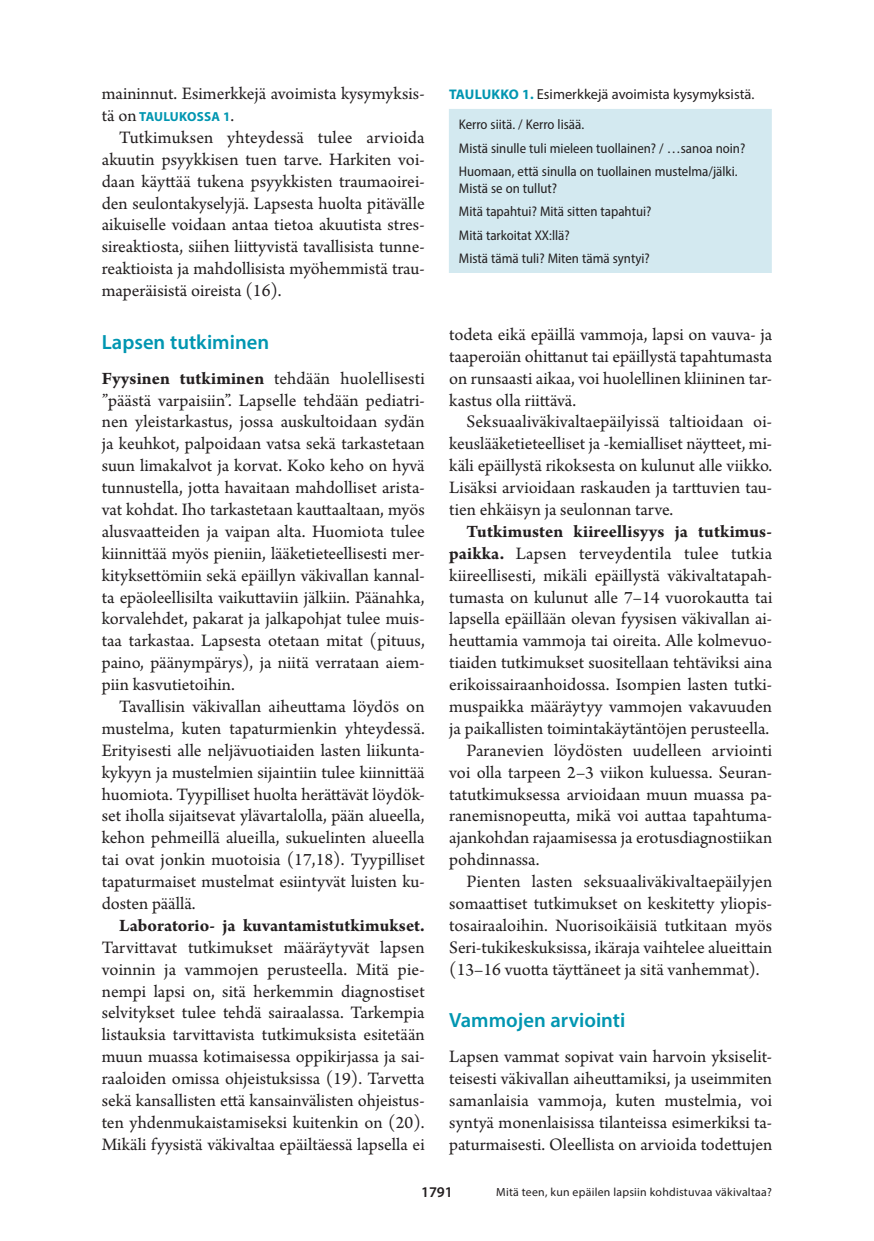
<style>
.page{position:relative;width:874px;height:1241px;background:#fff}
.page>*{position:absolute;margin:0;border:0;box-sizing:border-box;transform-origin:0 0}
.v1{font:600 20.65px "Myriad Pro";color:#0096b1}
.l_ei_sis{font:18.38px/21.9px "Arno Pro";color:#231f20;text-align:justify}
.t1{font:600 14.88px "Myriad Pro";color:#231f20}
.kt{font:14.35px "Myriad Pro";color:#231f20}
.t{font:semi-condensed 14px/16.6px "Myriad Pro";color:#231f20}
.t2{font:700 13.12px "Myriad Pro";letter-spacing:.02em;color:#0096b1}
.Ala{font:11.9px "Myriad Pro";letter-spacing:.02em;color:#231f20}
.s1{font-family:"Arno Pro";font-weight:400;font-size:18.38px;color:#231f20}
.s2{font-weight:700}
.s3{font-weight:700;font-size:14px;color:#0096b1}
</style>
<div class="page">
<div style="left:449px;top:109px;width:322px;height:164px;background:#d3e9f0"></div>
<p class="l_ei_sis" style="left:102px;top:84px;width:324px">maininnut. Esimerkkejä avoimista kysymyksis-</p>
<p class="t2" style="left:102px;top:108px;width:134px"><span class="s1">tä on</span> TAULUKOSSA 1<span class="s1">.</span></p>
<p class="l_ei_sis" style="left:102px;top:127px;width:324px;text-indent:17px">Tutkimuksen yhteydessä tulee arvioida akuutin psyykkisen tuen tarve. Harkiten voi&shy;daan käyttää tukena psyykkisten traumaoirei&shy;den seulontakyselyjä. Lapsesta huolta pitävälle aikuiselle voidaan antaa tietoa akuutista stres&shy;sireaktiosta, siihen liittyvistä tavallisista tunne&shy;reaktioista ja mahdollisista myöhemmistä trau&shy;maperäisistä oireista (16).</p>
<p class="v1" style="left:102px;top:328px;width:169px">Lapsen tutkiminen</p>
<p class="l_ei_sis" style="left:102px;top:368px;width:324px"><span class="s2">Fyysinen tutkiminen</span> tehdään huolellisesti ”päästä varpaisiin”. Lapselle tehdään pediatri&shy;nen yleistarkastus, jossa auskultoidaan sydän ja keuhkot, palpoidaan vatsa sekä tarkastetaan suun limakalvot ja korvat. Koko keho on hyvä tunnustella, jotta havaitaan mahdolliset arista&shy;vat kohdat. Iho tarkastetaan kauttaaltaan, myös alusvaatteiden ja vaipan alta. Huomiota tulee kiinnittää myös pieniin, lääketieteellisesti mer&shy;kityksettömiin sekä epäillyn väkivallan kannal&shy;ta epäoleellisilta vaikuttaviin jälkiin. Päänahka, korvalehdet, pakarat ja jalkapohjat tulee muis&shy;taa tarkastaa. Lapsesta otetaan mitat (pituus, paino, päänympärys), ja niitä verrataan aiem&shy;piin kasvutietoihin.</p>
<p class="l_ei_sis" style="left:102px;top:696px;width:324px;text-indent:17px">Tavallisin väkivallan aiheuttama löydös on mustelma, kuten tapaturmienkin yhteydessä.<br>Erityisesti alle neljävuotiaiden lasten liikunta&shy;kykyyn ja mustelmien sijaintiin tulee kiinnittää huomiota. Tyypilliset huolta herättävät löydök&shy;set iholla sijaitsevat ylävartalolla, pään alueella, kehon pehmeillä alueilla, sukuelinten alueella tai ovat jonkin muotoisia (17,18). Tyypilliset tapaturmaiset mustelmat esiintyvät luisten ku&shy;dosten päällä.</p>
<p class="l_ei_sis" style="left:102px;top:915px;width:324px;text-indent:17px"><span class="s2">Laboratorio- ja kuvantamistutkimukset.<br></span>Tarvittavat tutkimukset määräytyvät lapsen voinnin ja vammojen perusteella. Mitä pie&shy;nempi lapsi on, sitä herkemmin diagnostiset selvitykset tulee tehdä sairaalassa. Tarkempia listauksia tarvittavista tutkimuksista esitetään muun muassa kotimaisessa oppikirjassa ja sai&shy;raaloiden omissa ohjeistuksissa (19). Tarvetta sekä kansallisten että kansainvälisten ohjeistus&shy;ten yhdenmukaistamiseksi kuitenkin on (20).<br>Mikäli fyysistä väkivaltaa epäiltäessä lapsella ei</p>
<p class="kt" style="left:449px;top:85px;width:307px"><span class="s3">TAULUKKO 1.</span> Esimerkkejä avoimista kysymyksistä.</p>
<p class="t" style="left:458px;top:116px;width:127px">Kerro siitä. / Kerro lisää.</p>
<p class="t" style="left:458px;top:139px;width:288px">Mistä sinulle tuli mieleen tuollainen? / …sanoa noin?</p>
<p class="t" style="left:458px;top:163px;width:280px">Huomaan, että sinulla on tuollainen mustelma/jälki.<br>Mistä se on tullut?</p>
<p class="t" style="left:458px;top:203px;width:194px">Mitä tapahtui? Mitä sitten tapahtui?</p>
<p class="t" style="left:458px;top:226px;width:112px">Mitä tarkoitat XX:llä?</p>
<p class="t" style="left:458px;top:250px;width:192px">Mistä tämä tuli? Miten tämä syntyi?</p>
<p class="l_ei_sis" style="left:449px;top:324px;width:324px">todeta eikä epäillä vammoja, lapsi on vauva- ja taaperoiän ohittanut tai epäillystä tapahtumasta on runsaasti aikaa, voi huolellinen kliininen tar&shy;kastus olla riittävä.</p>
<p class="l_ei_sis" style="left:449px;top:412px;width:324px;text-indent:17px">Seksuaaliväkivaltaepäilyissä taltioidaan oi&shy;keuslääketieteelliset ja ‑kemialliset näytteet, mi&shy;käli epäillystä rikoksesta on kulunut alle viikko.<br>Lisäksi arvioidaan raskauden ja tarttuvien tau&shy;tien ehkäisyn ja seulonnan tarve.</p>
<p class="l_ei_sis" style="left:449px;top:521px;width:324px;text-indent:17px"><span class="s2">Tutkimusten kiireellisyys ja tutkimus&shy;paikka.</span> Lapsen terveydentila tulee tutkia kiireellisesti, mikäli epäillystä väkivaltatapah&shy;tumasta on kulunut alle 7–14 vuorokautta tai lapsella epäillään olevan fyysisen väkivallan ai&shy;heuttamia vammoja tai oireita. Alle kolmevuo&shy;tiaiden tutkimukset suositellaan tehtäviksi aina erikoissairaanhoidossa. Isompien lasten tutki&shy;muspaikka määräytyy vammojen vakavuuden ja paikallisten toimintakäytäntöjen perusteella.</p>
<p class="l_ei_sis" style="left:449px;top:740px;width:324px;text-indent:17px">Paranevien löydösten uudelleen arviointi voi olla tarpeen 2–3 viikon kuluessa. Seuran&shy;tatutkimuksessa arvioidaan muun muassa pa&shy;ranemisnopeutta, mikä voi auttaa tapahtuma&shy;ajankohdan rajaamisessa ja erotusdiagnostiikan pohdinnassa.</p>
<p class="l_ei_sis" style="left:449px;top:871px;width:324px;text-indent:17px">Pienten lasten seksuaaliväkivaltaepäilyjen somaattiset tutkimukset on keskitetty yliopis&shy;tosairaaloihin. Nuorisoikäisiä tutkitaan myös Seri-tukikeskuksissa, ikäraja vaihtelee alueittain (13–16 vuotta täyttäneet ja sitä vanhemmat).</p>
<p class="v1" style="left:449px;top:1006px;width:178px">Vammojen arviointi</p>
<p class="l_ei_sis" style="left:449px;top:1046px;width:324px">Lapsen vammat sopivat vain harvoin yksiselit&shy;teisesti väkivallan aiheuttamiksi, ja useimmiten samanlaisia vammoja, kuten mustelmia, voi syntyä monenlaisissa tilanteissa esimerkiksi ta&shy;paturmaisesti. Oleellista on arvioida todettujen</p>
<p class="t1" style="left:421px;top:1182px;width:33px">1791</p>
<p class="Ala" style="left:496px;top:1184px;width:277px">Mitä teen, kun epäilen lapsiin kohdistuvaa väkivaltaa?</p>
</div>
